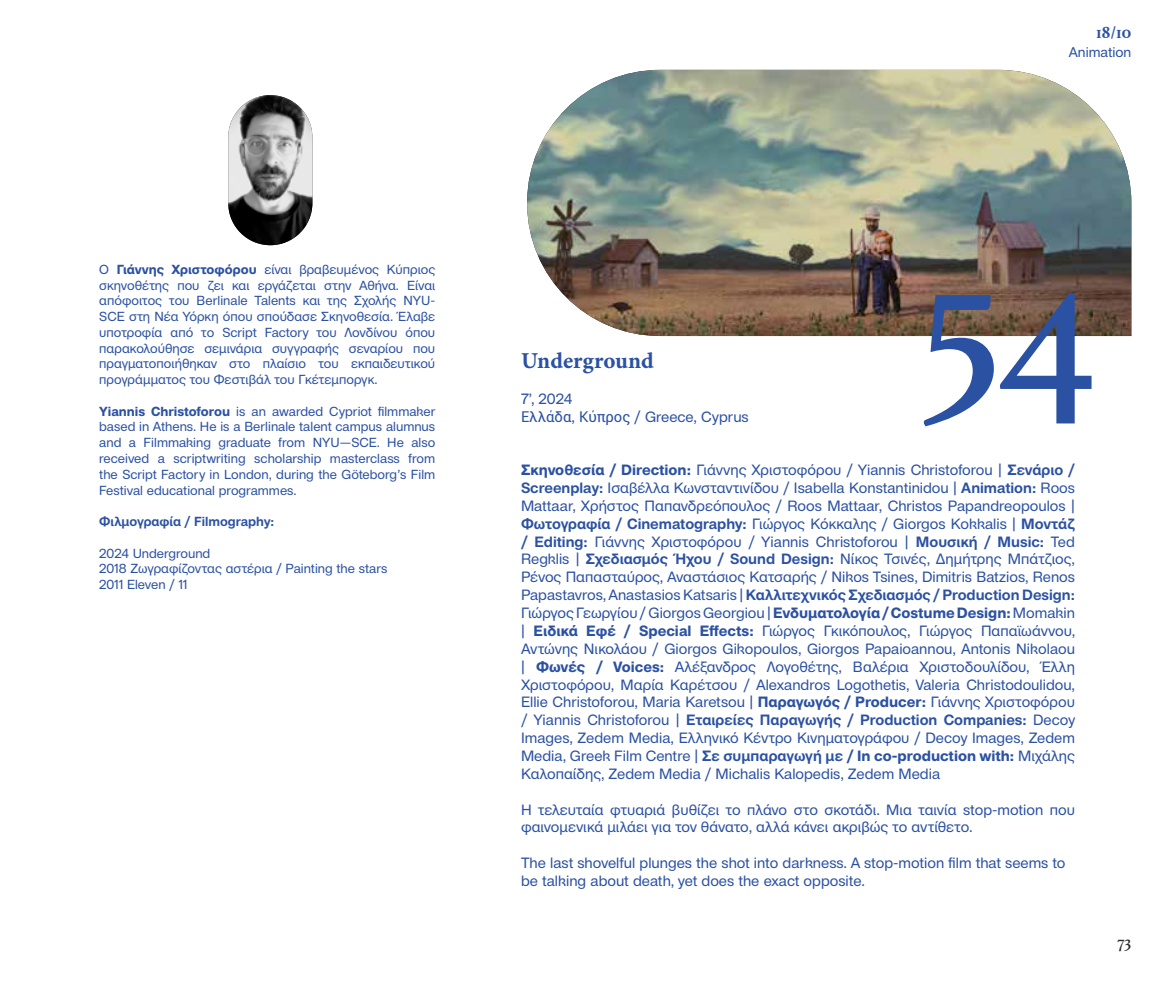
<style>
.page{position:relative;width:1176px;height:993px;background:#fff}
.page>*{position:absolute;margin:0;border:0;box-sizing:border-box;transform-origin:0 0}
.t1{font:203px "Athelas";color:#2b51a3}
.t2{font:22.75px "Minion Pro Bold Capt";color:#2b51a3}
.t3{font:700 17.5px "Athelas";color:#2b51a3}
.t4{font:17.5px "Athelas";color:#282827}
.t5{font:14.88px/17.8px "CF Mod Grotesk";color:#2b51a3}
.t6{font:14px "CF Mod Grotesk";color:#2b51a3}
.t7{font:13.12px/15.8px "CF Mod Grotesk";color:#2b51a3;text-align:justify}
.t8{font:600 13.12px "CF Mod Grotesk";color:#2b51a3}
.s1{font-weight:700}
.s2{font-family:"Roboto"}
.s3{font-weight:600}
</style>
<div class="page">
<img style="left:527px;top:70px;width:604px;height:266px">
<img style="left:228px;top:95px;width:84px;height:150px;border-radius:42px">
<p class="t7" style="left:99px;top:261px;width:337px">Ο <span class="s1">Γιάννης Χριστοφόρου</span> είναι βραβευμένος Κύπριος σκηνοθέτης που ζει και εργάζεται στην Αθήνα. Είναι απόφοιτος του Berlinale Talents και της Σχολής NYU-SCE στη Νέα Υόρκη όπου σπούδασε Σκηνοθεσία. Έλαβε υποτροφία από το Script Factory του Λονδίνου όπου παρακολούθησε σεμινάρια συγγραφής σεναρίου που πραγματοποιήθηκαν στο πλαίσιο του εκπαιδευτικού προγράμματος του Φεστιβάλ του Γκέτεμποργκ.</p>
<p class="t7" style="left:99px;top:403px;width:338px"><span class="s1">Yiannis Christoforou</span> is an awarded Cypriot filmmaker based in Athens. He is a Berlinale talent campus alumnus and a Filmmaking graduate from NYU—SCE. He also received a scriptwriting scholarship masterclass from the Script Factory in London, during the Göteborg’s Film Festival educational programmes.</p>
<p class="t8" style="left:99px;top:514px;width:176px">Φιλμογραφία / Filmography:</p>
<p class="t7" style="left:99px;top:545px;width:290px;text-align:left">2024 Underground<br>2018 Ζωγραφίζοντας αστέρια / Painting the stars<br>2011 Eleven / 11</p>
<p class="t3" style="left:1096px;top:18px;width:37px">18/10</p>
<p class="t6" style="left:1069px;top:44px;width:64px">Animation</p>
<h1 class="t1" style="left:919px;top:161px;width:179px">54</h1>
<h2 class="t2" style="left:521px;top:344px;width:134px">Underground</h2>
<p class="t5" style="left:521px;top:389px;width:229px">7’, 2024<br><span class="s2">Ελλάδα</span>, <span class="s2">Κύπρος</span> / Greece, Cyprus</p>
<p class="t5" style="left:521px;top:461px;width:556px;text-align:justify"><span class="s1">Σκηνοθεσία / Direction:</span> Γιάννης Χριστοφόρου / Yiannis Christoforou | <span class="s3">Σενάριο / Screenplay:</span> Ισαβέλλα Κωνσταντινίδου / Isabella Konstantinidou | <span class="s3">Animation:</span> Roos Mattaar, Χρήστος Παπανδρεόπουλος / Roos Mattaar, Christos Papandreopoulos | <span class="s3">Φωτογραφία / Cinematography:</span> Γιώργος Κόκκαλης / Giorgos Kokkalis | <span class="s3">Μοντάζ / Editing:</span> Γιάννης Χριστοφόρου / Yiannis Christoforou | <span class="s3">Μουσική / Music:</span> Ted Regklis | <span class="s3">Σχεδιασμός Ήχου / Sound Design:</span> Νίκος Τσινές, Δημήτρης Μπάτζιος, Ρένος Παπασταύρος, Αναστάσιος Κατσαρής / Nikos Tsines, Dimitris Batzios, Renos Papastavros, Anastasios Katsaris | <span class="s3">Καλλιτεχνικός Σχεδιασμός / Production Design:<br></span>Γιώργος Γεωργίου /Giorgos Georgiou | <span class="s1">Ενδυματολογία / Costume Design:</span> Momakin | <span class="s1">Ειδικά Εφέ / Special Effects:</span> Γιώργος Γκικόπουλος, Γιώργος Παπαϊωάννου, Αντώνης Νικολάου / Giorgos Gikopoulos, Giorgos Papaioannou, Antonis Nikolaou | <span class="s1">Φωνές / Voices:</span> Αλέξανδρος Λογοθέτης, Βαλέρια Χριστοδουλίδου, Έλλη Χριστοφόρου, Μαρία Καρέτσου / Alexandros Logothetis, Valeria Christodoulidou, Ellie Christoforou, Maria Karetsou | <span class="s1">Παραγωγός / Producer:</span> Γιάννης Χριστοφόρου / Yiannis Christoforou | <span class="s3">Εταιρείες Παραγωγής / Production Companies:</span> Decoy Images, Zedem Media, Ελληνικό Κέντρο Κινηματογράφου / Decoy Images, Zedem Media, Greek Film Centre | <span class="s3">Σε συμπαραγωγή με</span> <span class="s1">/ In co-production with:</span> Μιχάλης Καλοπαίδης, Zedem Media / Michalis Kalopedis, Zedem Media</p>
<p class="t5" style="left:521px;top:800px;width:555px">Η τελευταία φτυαριά βυθίζει το πλάνο στο σκοτάδι. Μια ταινία stop-motion που φαινομενικά μιλάει για τον θάνατο, αλλά κάνει ακριβώς το αντίθετο.</p>
<p class="t5" style="left:521px;top:853px;width:546px">The last shovelful plunges the shot into darkness. A stop-motion film that seems to be talking about death, yet does the exact opposite.</p>
<p class="t4" style="left:1117px;top:927px;width:15px">73</p>
</div>
